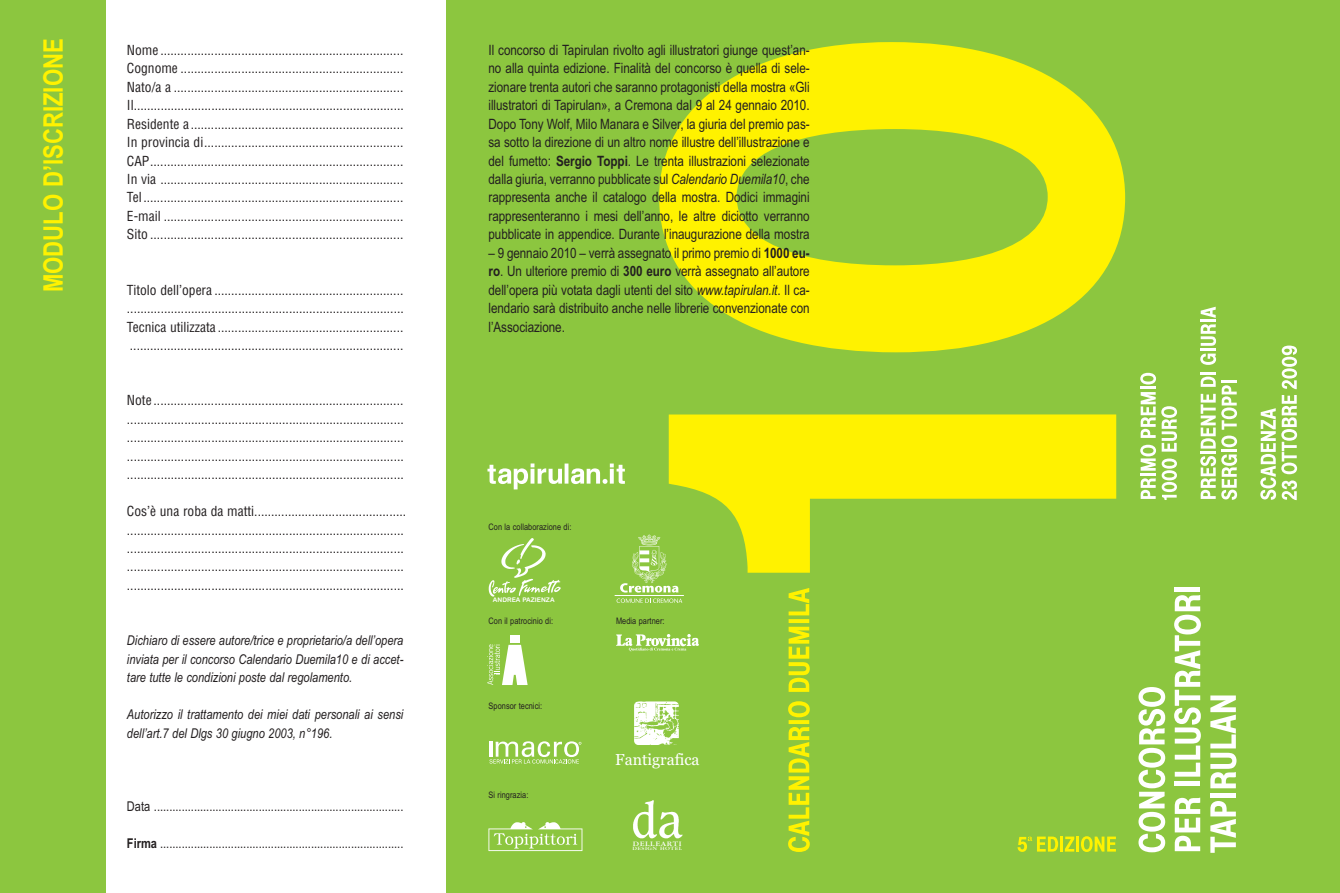
<style>
.page{position:relative;width:1340px;height:893px;background:#fff}
.page>*{position:absolute;margin:0;border:0;box-sizing:border-box;transform-origin:0 0}
.t1{font:700 27px "Arial Narrow";color:#fff200}
.t2{font:15.9px "Georgia";color:#fff}
.t3{font:14.25px/18.5px "Arial Narrow";letter-spacing:-.005em;color:#231f20;text-align:justify}
.t4{font:condensed 13.5px/18.5px "Helvetica";color:#231f20;text-align:justify}
.t5{font:italic 13.5px/18.5px "Arial Narrow";color:#231f20;text-align:justify}
.t6{font:13.5px "Arial Narrow";color:#231f20}
.t7{font:9px "Arial Narrow";letter-spacing:.005em;color:#231f20}
.t8{font:7.05px "Garamond";letter-spacing:.08em;color:#fff;scale:1.25 1}
.t9{font:6.3px "Arial Rounded MT Bold";color:#fff}
.t10{font:5.1px "Garamond";letter-spacing:.08em;color:#fff;scale:1.25 1}
.s1{font-weight:700}
.s2{font-style:italic}
</style>
<div class="page">
<div style="left:446px;top:0;width:893px;height:893px;background:#8cc63f"></div>
<svg style="left:668px;top:414px;width:448px;height:159px;fill:#fff200"></svg>
<svg style="left:659px;top:42px;width:466px;height:310px;fill:#fff200"></svg>
<svg style="left:788px;top:727px;width:21px;height:125px"></svg>
<hr style="left:788px;top:720px;width:21px;height:4px;background:#fff200">
<svg style="left:788px;top:701px;width:21px;height:16px"></svg>
<svg style="left:788px;top:627px;width:21px;height:65px"></svg>
<svg style="left:788px;top:619px;width:21px;height:4px"></svg>
<svg style="left:788px;top:588px;width:21px;height:27px"></svg>
<svg style="left:1017px;top:837px;width:41px;height:15px"></svg>
<hr style="left:1060px;top:837px;width:3px;height:15px;background:#fff200">
<svg style="left:1064px;top:836px;width:51px;height:16px"></svg>
<svg style="left:564px;top:464px;width:4px;height:20px"></svg>
<svg style="left:571px;top:463px;width:54px;height:21px"></svg>
<svg style="left:487px;top:463px;width:75px;height:26px"></svg>
<svg style="left:1281px;top:346px;width:15px;height:43px"></svg>
<svg style="left:1260px;top:395px;width:37px;height:105px"></svg>
<svg style="left:1200px;top:377px;width:37px;height:123px"></svg>
<hr style="left:1200px;top:372px;width:15px;height:3px;background:#fff">
<svg style="left:1200px;top:354px;width:16px;height:11px"></svg>
<hr style="left:1200px;top:348px;width:15px;height:3px;background:#fff">
<svg style="left:1200px;top:324px;width:16px;height:22px"></svg>
<hr style="left:1200px;top:319px;width:15px;height:3px;background:#fff">
<svg style="left:1200px;top:307px;width:15px;height:11px"></svg>
<svg style="left:1140px;top:392px;width:37px;height:108px"></svg>
<hr style="left:1140px;top:386px;width:15px;height:3px;background:#fff">
<svg style="left:1140px;top:373px;width:16px;height:11px"></svg>
<svg style="left:1210px;top:801px;width:25px;height:52px"></svg>
<div style="left:1210px;top:793px;width:25px;height:5px;background:#fff"></div>
<svg style="left:1210px;top:695px;width:26px;height:93px"></svg>
<svg style="left:1174px;top:798px;width:26px;height:53px"></svg>
<div style="left:1174px;top:781px;width:26px;height:5px;background:#fff"></div>
<svg style="left:1174px;top:595px;width:26px;height:182px"></svg>
<hr style="left:1174px;top:587px;width:26px;height:4px;background:#fff">
<svg style="left:1138px;top:687px;width:27px;height:165px"></svg>
<div style="left:510px;top:635px;width:9px;height:8px;background:#fff"></div>
<svg style="left:487px;top:644px;width:40px;height:41px"></svg>
<img style="left:488px;top:538px;width:73px;height:59px">
<div style="left:0;top:0;width:106px;height:893px;background:#8cc63f"></div>
<svg style="left:489px;top:741px;width:92px;height:22px"></svg>
<img style="left:634px;top:701px;width:45px;height:44px;border-radius:4px">
<hr style="left:614px;top:595px;width:70px;height:1px;background:#fff">
<svg style="left:616px;top:535px;width:66px;height:68px"></svg>
<img style="left:488px;top:822px;width:94px;height:29px">
<img style="left:633px;top:800px;width:50px;height:39px">
<svg style="left:616px;top:634px;width:83px;height:17px"></svg>
<h1 class="t1" style="left:43px;top:292px;width:256px;rotate:-90deg">MODULO D’ISCRIZIONE</h1>
<p class="t4" style="left:127px;top:42px;width:278px">Nome ........................................................................<br>Cognome ..................................................................<br>Nato/a a ....................................................................<br>Il................................................................................<br>Residente a...............................................................<br>In provincia di...........................................................<br>CAP...........................................................................<br>In via ........................................................................<br>Tel .............................................................................<br>E-mail .......................................................................<br>Sito ...........................................................................</p>
<p class="t4" style="left:127px;top:282px;width:278px">Titolo dell’opera ........................................................ ..................................................................................<br>Tecnica utilizzata ....................................................... .................................................................................</p>
<p class="t4" style="left:127px;top:392px;width:278px">Note .......................................................................... .................................................................................. .................................................................................. .................................................................................. ..................................................................................</p>
<p class="t4" style="left:127px;top:503px;width:281px;text-align:left">Cos’è una roba da matti............................................. .................................................................................. .................................................................................. .................................................................................. ..................................................................................</p>
<p class="t5" style="left:127px;top:633px;width:278px">Dichiaro di essere autore/trice e proprietario/a dell’opera inviata per il concorso Calendario Duemila10 e di accet&shy;tare tutte le condizioni poste dal regolamento.</p>
<p class="t5" style="left:127px;top:706px;width:278px">Autorizzo il trattamento dei miei dati personali ai sensi dell’art.7 del Dlgs 30 giugno 2003, n°196.</p>
<p class="t6" style="left:127px;top:802px;width:278px">Data .................................................................................</p>
<p class="t6" style="left:127px;top:838px;width:278px"><span class="s1">Firma</span> ...............................................................................</p>
<p class="t3" style="left:488px;top:42px;width:323px">Il concorso di Tapirulan rivolto agli illustratori giunge quest’an&shy;no alla quinta edizione. Finalità del concorso è quella di sele&shy;zionare trenta autori che saranno protagonisti della mostra «Gli illustratori di Tapirulan», a Cremona dal 9 al 24 gennaio 2010.<br>Dopo Tony Wolf, Milo Manara e Silver, la giuria del premio pas&shy;sa sotto la direzione di un altro nome illustre dell’illustrazione e del fumetto: <span class="s1">Sergio Toppi</span>. Le trenta illustrazioni selezionate dalla giuria, verranno pubblicate sul <span class="s2">Calendario Duemila10</span>, che rappresenta anche il catalogo della mostra. Dodici immagini rappresenteranno i mesi dell’anno, le altre diciotto verranno pubblicate in appendice. Durante l’inaugurazione della mostra</p>
<p class="t3" style="left:488px;top:245px;width:323px">– 9 gennaio 2010 – verrà assegnato il primo premio di <span class="s1">1000 eu&shy;ro</span>. Un ulteriore premio di <span class="s1">300 euro</span> verrà assegnato all’autore dell’opera più votata dagli utenti del sito <span class="s2">www.tapirulan.it</span>. Il ca&shy;lendario sarà distribuito anche nelle librerie convenzionate con l’Associazione.</p>
<p class="t7" style="left:488px;top:523px;width:84px">Con la collaborazione di:</p>
<p class="t9" style="left:493px;top:598px;width:63px">ANDREA PAZIENZA</p>
<p class="t7" style="left:488px;top:618px;width:66px">Con il patrocinio di:</p>
<p class="t7" style="left:488px;top:703px;width:55px">Sponsor tecnici:</p>
<p class="t7" style="left:488px;top:791px;width:41px">Si ringrazia:</p>
<p class="t7" style="left:616px;top:618px;width:50px">Media partner:</p>
<p class="t2" style="left:615px;top:753px;width:86px">Fantigrafica</p>
<p class="t8" style="left:632px;top:841px;width:41px">DELLEARTI</p>
<p class="t10" style="left:632px;top:847px;width:41px">DESIGN HOTEL</p>
</div>
